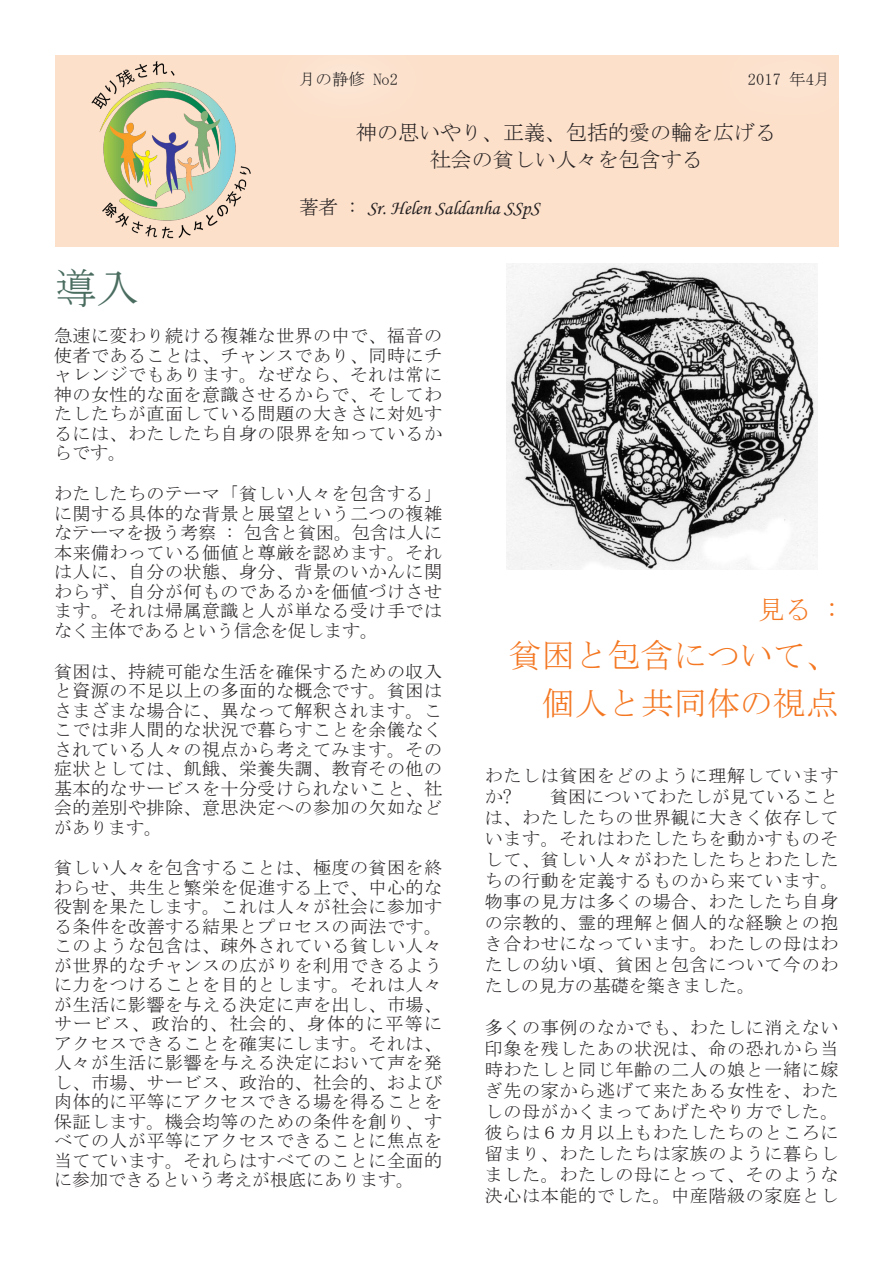
<style>
.page{position:relative;width:893px;height:1263px;background:#fff}
.page>*{position:absolute;margin:0;border:0;box-sizing:border-box;transform-origin:0 0}
.t1{font:42px "MS Mincho";color:#4a6d60}
.t2{font:33px "MS Mincho";color:#f47721}
.t3{font:27px "MS Mincho";color:#f47721}
.t4{font:21px "MS Mincho";color:#231f20}
.t5{font:19.5px "Monotype Corsiva";color:#231f20}
.t6{font:18px/19.5px "MS Mincho";letter-spacing:.03em;color:#231f20;text-align:justify}
.t7{font:16.5px "MS Mincho";color:#231f20}
.s1{font-family:"MS Mincho"}
</style>
<div class="page">
<div style="left:55px;top:55px;width:783px;height:191px;background:#fce0ca"></div>
<img style="left:83px;top:61px;width:178px;height:186px">
<svg style="left:335px;top:76px;width:22px;height:6px"></svg>
<svg style="left:838px;top:55px;width:1px;height:72px"></svg>
<img style="left:506px;top:263px;width:311px;height:307px">
<p class="t1" style="left:55px;top:267px;width:86px">導入</p>
<p class="t7" style="left:299px;top:71px;width:101px">月の静修 No2</p>
<p class="t7" style="left:748px;top:71px;width:84px">2017 年4月</p>
<p class="t4" style="left:356px;top:122px;width:421px">神の思いやり、正義、包括的愛の輪を広げる</p>
<p class="t4" style="left:430px;top:149px;width:274px">社会の貧しい人々を包含する</p>
<p class="t5" style="left:299px;top:196px;width:242px"><span class="s1">著者 :</span> Sr. Helen Saldanha SSpS</p>
<p class="t6" style="left:54px;top:326px;width:390px">急速に変わり続ける複雑な世界の中で、福音の使者であることは、チャンスであり、同時にチャレンジでもあります。なぜなら、それは常に神の女性的な面を意識させるからで、そしてわたしたちが直面している問題の大きさに対処するには、わたしたち自身の限界を知っているからです。</p>
<p class="t6" style="left:54px;top:484px;width:390px">わたしたちのテーマ「貧しい人々を包含する」に関する具体的な背景と展望という二つの複雑なテーマを扱う考察 : 包含と貧困。包含は人に本来備わっている価値と尊厳を認めます。それは人に、自分の状態、身分、背景のいかんに関わらず、自分が何ものであるかを価値づけさせます。それは帰属意識と人が単なる受け手ではなく主体であるという信念を促します。</p>
<p class="t6" style="left:54px;top:661px;width:390px">貧困は、持続可能な生活を確保するための収入と資源の不足以上の多面的な概念です。貧困はさまざまな場合に、異なって解釈されます。ここでは非人間的な状況で暮らすことを余儀なくされている人々の視点から考えてみます。その症状としては、飢餓、栄養失調、教育その他の基本的なサービスを十分受けられないこと、社会的差別や排除、意思決定への参加の欠如などがあります。</p>
<p class="t6" style="left:54px;top:858px;width:390px">貧しい人々を包含することは、極度の貧困を終わらせ、共生と繁栄を促進する上で、中心的な役割を果たします。これは人々が社会に参加する条件を改善する結果とプロセスの両法です。このような包含は、疎外されている貧しい人々が世界的なチャンスの広がりを利用できるように力をつけることを目的とします。それは人々が生活に影響を与える決定に声を出し、市場、サービス、政治的、社会的、身体的に平等にアクセスできることを確実にします。それは、人々が生活に影響を与える決定において声を発し、市場、サービス、政治的、社会的、および肉体的に平等にアクセスできる場を得ることを保証します。機会均等のための条件を創り、すべての人が平等にアクセスできることに焦点を当てています。それらはすべてのことに全面的に参加できるという考えが根底にあります。</p>
<p class="t3" style="left:758px;top:596px;width:83px">見る :</p>
<p class="t2" style="left:509px;top:639px;width:332px">貧困と包含について、</p>
<p class="t2" style="left:542px;top:687px;width:299px">個人と共同体の視点</p>
<p class="t6" style="left:485px;top:765px;width:355px;line-height:21px">わたしは貧困をどのように理解していますか?</p>
<p class="t6" style="left:485px;top:786px;width:355px;line-height:21px;text-indent:65px">貧困についてわたしが見ていることは、わたしたちの世界観に大きく依存しています。それはわたしたちを動かすものそして、貧しい人々がわたしたちとわたしたちの行動を定義するものから来ています。物事の見方は多くの場合、わたしたち自身の宗教的、霊的理解と個人的な経験との抱き合わせになっています。わたしの母はわたしの幼い頃、貧困と包含について今のわたしの見方の基礎を築きました。</p>
<p class="t6" style="left:485px;top:1017px;width:355px;line-height:21px">多くの事例のなかでも、わたしに消えない印象を残したあの状況は、命の恐れから当時わたしと同じ年齢の二人の娘と一緒に嫁ぎ先の家から逃げて来たある女性を、わたしの母がかくまってあげたやり方でした。彼らは６カ月以上もわたしたちのところに留まり、わたしたちは家族のように暮らしました。わたしの母にとって、そのような決心は本能的でした。中産階級の家庭とし</p>
</div>
